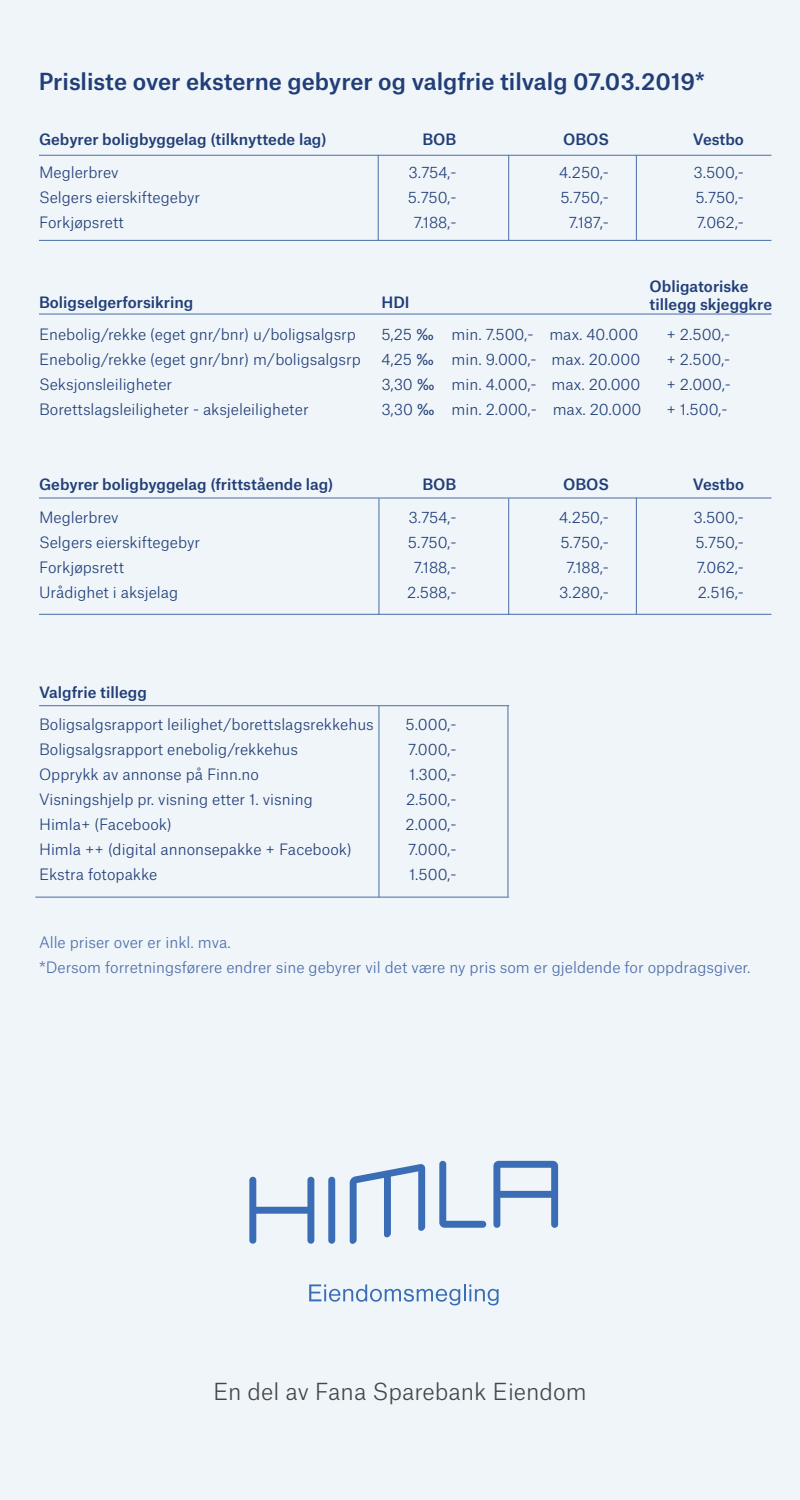
<style>
.page{position:relative;width:800px;height:1500px;background:#eff5f9}
.page>*{position:absolute;margin:0;border:0;box-sizing:border-box;transform-origin:0 0}
.t1{font:500 22.5px "Atlas Grotesk";color:#213e78}
.t2{font:300 22.5px "Atlas Grotesk";color:#444749}
.t3{font:300 15px "Atlas Grotesk";color:#213e78}
.t4{font:500 15px/17.5px "Atlas Grotesk";color:#213e78}
.t5{font:300 15px/25px "Atlas Grotesk";color:#4a6daa}
.s1{font-weight:400}
</style>
<div class="page">
<div style="left:328px;top:1177px;width:7px;height:67px;background:#3a6db5;border-radius:3px"></div>
<svg style="left:249px;top:1177px;width:65px;height:67px"></svg>
<svg style="left:350px;top:1164px;width:75px;height:80px"></svg>
<svg style="left:439px;top:1161px;width:47px;height:67px"></svg>
<svg style="left:493px;top:1161px;width:65px;height:67px"></svg>
<svg style="left:309px;top:1284px;width:190px;height:21px"></svg>
<hr style="left:39px;top:705px;width:470px;height:1px;background:#4a6daa">
<hr style="left:39px;top:614px;width:733px;height:1px;background:#4a6daa">
<hr style="left:39px;top:314px;width:733px;height:1px;background:#4a6daa">
<hr style="left:35px;top:897px;width:474px;height:1px;background:#4a6daa">
<hr style="left:379px;top:498px;width:1px;height:117px;background:#4a6daa">
<hr style="left:379px;top:706px;width:1px;height:192px;background:#4a6daa">
<hr style="left:378px;top:155px;width:1px;height:85px;background:#4a6daa">
<hr style="left:508px;top:498px;width:1px;height:117px;background:#4a6daa">
<hr style="left:508px;top:705px;width:1px;height:192px;background:#4a6daa">
<hr style="left:508px;top:155px;width:1px;height:85px;background:#4a6daa">
<hr style="left:636px;top:498px;width:1px;height:116px;background:#4a6daa">
<hr style="left:636px;top:155px;width:1px;height:86px;background:#4a6daa">
<hr style="left:39px;top:498px;width:733px;height:1px;background:#4a6daa">
<hr style="left:39px;top:240px;width:733px;height:1px;background:#4a6daa">
<hr style="left:39px;top:155px;width:733px;height:1px;background:#4a6daa">
<h1 class="t1" style="left:39px;top:63px;width:668px">Prisliste over eksterne gebyrer og valgfrie tilvalg 07.03.2019*</h1>
<p class="t4" style="left:39px;top:129px;width:289px">Gebyrer boligbyggelag (tilknyttede lag)</p>
<p class="t4" style="left:422px;top:129px;width:36px">BOB</p>
<p class="t4" style="left:563px;top:129px;width:47px">OBOS</p>
<p class="t4" style="left:693px;top:129px;width:53px">Vestbo</p>
<p class="t3" style="left:39px;top:160px;width:81px">Meglerbrev</p>
<p class="t3" style="left:409px;top:160px;width:49px">3.754,-</p>
<p class="t3" style="left:559px;top:160px;width:51px">4.250,-</p>
<p class="t3" style="left:694px;top:160px;width:52px">3.500,-</p>
<p class="t3" style="left:39px;top:185px;width:163px">Selgers eierskiftegebyr</p>
<p class="t3" style="left:408px;top:185px;width:50px">5.750,-</p>
<p class="t3" style="left:560px;top:185px;width:50px">5.750,-</p>
<p class="t3" style="left:695px;top:185px;width:50px">5.750,-</p>
<p class="t3" style="left:39px;top:210px;width:87px">Forkjøpsrett</p>
<p class="t3" style="left:414px;top:210px;width:44px">7.188,-</p>
<p class="t3" style="left:569px;top:210px;width:42px">7.187,-</p>
<p class="t3" style="left:697px;top:210px;width:49px">7.062,-</p>
<p class="t4" style="left:650px;top:276px;width:124px">Obligatoriske tillegg skjeggkre</p>
<p class="t4" style="left:39px;top:292px;width:156px">Boligselgerforsikring</p>
<p class="t4" style="left:381px;top:292px;width:30px">HDI</p>
<p class="t3" style="left:39px;top:323px;width:318px">Enebolig/rekke (eget gnr/bnr) u/boligsalgsrp</p>
<p class="t3" style="left:381px;top:323px;width:258px">5,25 <span class="s1">‰</span> min. 7.500,- max. 40.000</p>
<p class="t3" style="left:666px;top:323px;width:65px">+ 2.500,-</p>
<p class="t3" style="left:39px;top:348px;width:323px">Enebolig/rekke (eget gnr/bnr) m/boligsalgsrp</p>
<p class="t3" style="left:381px;top:348px;width:260px">4,25 <span class="s1">‰</span> min. 9.000,- max. 20.000</p>
<p class="t3" style="left:667px;top:348px;width:65px">+ 2.500,-</p>
<p class="t3" style="left:39px;top:373px;width:135px">Seksjonsleiligheter</p>
<p class="t3" style="left:382px;top:373px;width:260px">3,30 <span class="s1">‰</span> min. 4.000,- max. 20.000</p>
<p class="t3" style="left:667px;top:373px;width:66px">+ 2.000,-</p>
<p class="t3" style="left:39px;top:398px;width:271px">Borettslagsleiligheter - aksjeleiligheter</p>
<p class="t3" style="left:382px;top:398px;width:262px">3,30 <span class="s1">‰</span> min. 2.000,- max. 20.000</p>
<p class="t3" style="left:667px;top:398px;width:62px">+ 1.500,-</p>
<p class="t4" style="left:39px;top:474px;width:296px">Gebyrer boligbyggelag (frittstående lag)</p>
<p class="t4" style="left:422px;top:474px;width:36px">BOB</p>
<p class="t4" style="left:563px;top:474px;width:47px">OBOS</p>
<p class="t4" style="left:693px;top:474px;width:53px">Vestbo</p>
<p class="t3" style="left:39px;top:505px;width:81px">Meglerbrev</p>
<p class="t3" style="left:409px;top:505px;width:49px">3.754,-</p>
<p class="t3" style="left:559px;top:505px;width:51px">4.250,-</p>
<p class="t3" style="left:694px;top:505px;width:52px">3.500,-</p>
<p class="t3" style="left:39px;top:530px;width:163px">Selgers eierskiftegebyr</p>
<p class="t3" style="left:408px;top:530px;width:50px">5.750,-</p>
<p class="t3" style="left:560px;top:530px;width:50px">5.750,-</p>
<p class="t3" style="left:695px;top:530px;width:50px">5.750,-</p>
<p class="t3" style="left:39px;top:555px;width:87px">Forkjøpsrett</p>
<p class="t3" style="left:414px;top:555px;width:44px">7.188,-</p>
<p class="t3" style="left:566px;top:555px;width:44px">7.188,-</p>
<p class="t3" style="left:697px;top:555px;width:49px">7.062,-</p>
<p class="t3" style="left:39px;top:580px;width:141px">Urådighet i aksjelag</p>
<p class="t3" style="left:407px;top:580px;width:51px">2.588,-</p>
<p class="t3" style="left:559px;top:580px;width:51px">3.280,-</p>
<p class="t3" style="left:698px;top:580px;width:48px">2.516,-</p>
<p class="t4" style="left:39px;top:682px;width:109px">Valgfrie tillegg</p>
<p class="t3" style="left:39px;top:713px;width:336px">Boligsalgsrapport leilighet/borettslagsrekkehus</p>
<p class="t3" style="left:406px;top:713px;width:53px">5.000,-</p>
<p class="t3" style="left:39px;top:738px;width:261px">Boligsalgsrapport enebolig/rekkehus</p>
<p class="t3" style="left:408px;top:738px;width:50px">7.000,-</p>
<p class="t3" style="left:39px;top:763px;width:221px">Opprykk av annonse på Finn.no</p>
<p class="t3" style="left:409px;top:763px;width:49px">1.300,-</p>
<p class="t3" style="left:39px;top:788px;width:275px">Visningshjelp pr. visning etter 1. visning</p>
<p class="t3" style="left:406px;top:788px;width:52px">2.500,-</p>
<p class="t3" style="left:39px;top:813px;width:134px">Himla+ (Facebook)</p>
<p class="t3" style="left:405px;top:813px;width:53px">2.000,-</p>
<p class="t3" style="left:39px;top:838px;width:314px">Himla ++ (digital annonsepakke + Facebook)</p>
<p class="t3" style="left:408px;top:838px;width:50px">7.000,-</p>
<p class="t3" style="left:39px;top:863px;width:120px">Ekstra fotopakke</p>
<p class="t3" style="left:409px;top:863px;width:49px">1.500,-</p>
<p class="t5" style="left:39px;top:928px;width:713px">Alle priser over er inkl. mva.<br>*Dersom forretningsførere endrer sine gebyrer vil det være ny pris som er gjeldende for oppdragsgiver.</p>
<h1 class="t2" style="left:213px;top:1374px;width:375px">En del av Fana Sparebank Eiendom</h1>
</div>
